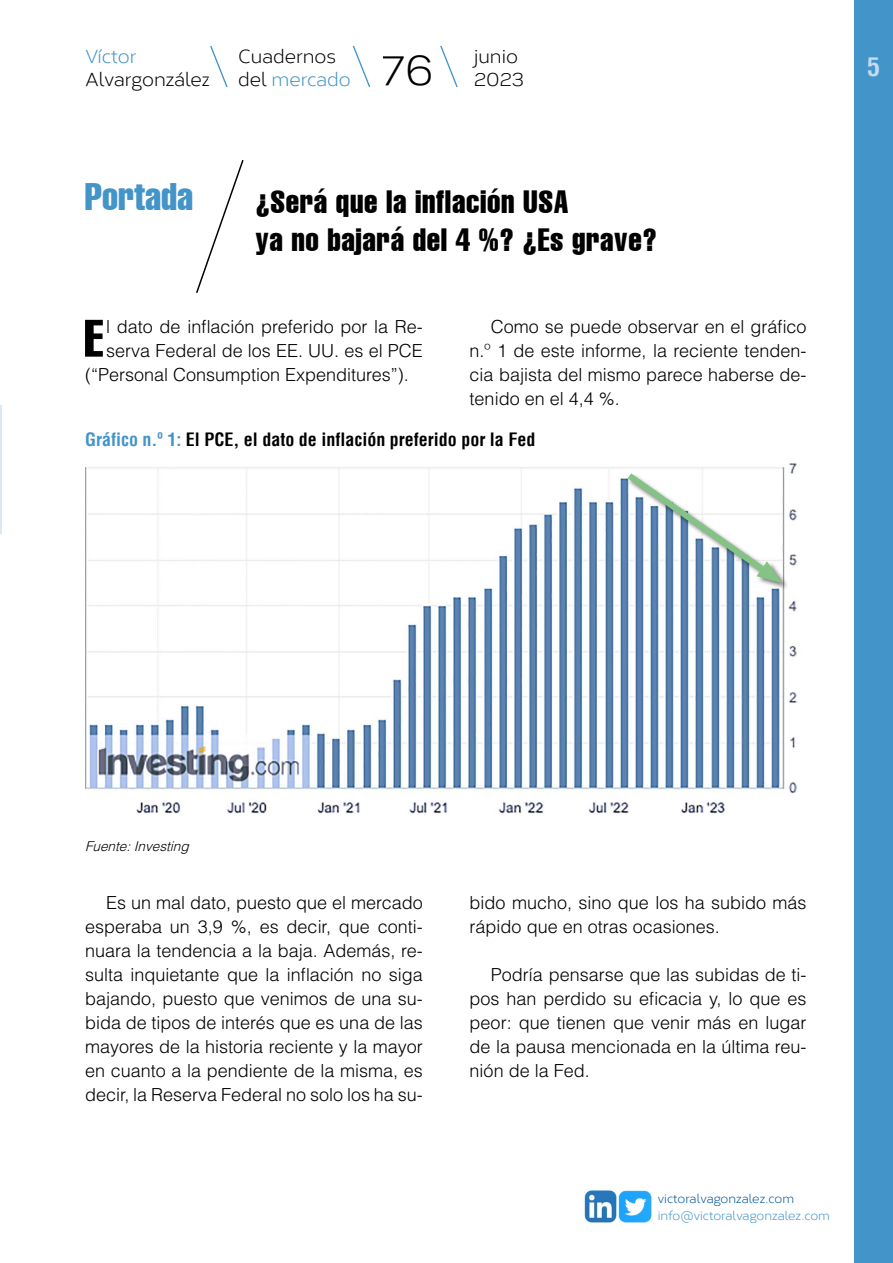
<style>
.page{position:relative;width:893px;height:1263px;background:#fff}
.page>*{position:absolute;margin:0;border:0;box-sizing:border-box;transform-origin:0 0}
.t1{font:extra-condensed 51.75px "Helvetica";color:#000}
.t2{font:42.6px "Corbert";color:#000}
.t3{font:extra-condensed 37.5px "Helvetica";color:#4394c9}
.t4{font:extra-condensed 31.5px/37.8px "Helvetica";letter-spacing:.02em;color:#000}
.t5{font:700 condensed 25.8px "Helvetica";color:#c1dced}
.t6{font:18.9px/22.6px "Corbert";color:#000}
.t7{font:18.9px "Corbert";color:#4394c9}
.t8{font:300 18px/24px "Helvetica LT Std";color:#000;text-align:justify}
.t9{font:700 condensed 18px "Helvetica";color:#000}
.t10{font:italic 300 13.5px "Helvetica LT Std";color:#000}
.t11{font:12.3px "Corbert";color:#4394c9}
.t12{font:12.3px "Corbert";color:#00549a}
.s1{color:#4394c9}
</style>
<div class="page">
<svg style="left:210px;top:45px;width:18px;height:43px"></svg>
<svg style="left:352px;top:45px;width:19px;height:43px"></svg>
<svg style="left:440px;top:45px;width:18px;height:43px"></svg>
<img style="left:584px;top:1190px;width:68px;height:33px">
<div style="left:854px;top:0;width:39px;height:1262px;background:#4394c9"></div>
<hr style="left:0;top:810px;width:1px;height:126px;background:#8eb6d5">
<hr style="left:0;top:406px;width:2px;height:128px;background:#8eb6d5">
<svg style="left:196px;top:160px;width:48px;height:133px"></svg>
<img style="left:85px;top:463px;width:713px;height:351px">
<div style="left:627px;top:472px;width:162px;height:118px;background:#000;opacity:.54"></div>
<svg style="left:621px;top:467px;width:161px;height:116px"></svg>
<p class="t7" style="left:85px;top:42px;width:53px">Víctor</p>
<p class="t6" style="left:85px;top:66px;width:127px">Alvargonzález</p>
<p class="t6" style="left:238px;top:44px;width:114px">Cuadernos del <span class="s1">mercado</span></p>
<p class="t6" style="left:474px;top:44px;width:45px">junio</p>
<h2 class="t2" style="left:382px;top:37px;width:53px">76</h2>
<p class="t6" style="left:474px;top:66px;width:52px">2023</p>
<h3 class="t3" style="left:85px;top:173px;width:110px">Portada</h3>
<h3 class="t4" style="left:255px;top:182px;width:403px">¿Será que la inflación USA<br>ya no bajará del 4 %? ¿Es grave?</h3>
<p class="t8" style="left:470px;top:314px;width:338px;text-indent:21px">Como se puede observar en el gráfico n.º 1 de este informe, la reciente tenden&shy;cia bajista del mismo parece haberse de&shy;tenido en el 4,4 %.</p>
<p class="t9" style="left:85px;top:428px;width:452px"><span class="s1">Gráfico n.º 1:</span> El PCE, el dato de inflación preferido por la Fed</p>
<h1 class="t1" style="left:84px;top:305px;width:21px">E</h1>
<p class="t8" style="left:106px;top:314px;width:318px">l dato de inflación preferido por la Re-</p>
<p class="t8" style="left:106px;top:338px;width:318px">serva Federal de los EE. UU. es el PCE</p>
<p class="t8" style="left:85px;top:362px;width:325px">(“Personal Consumption Expenditures”).</p>
<h3 class="t5" style="left:867px;top:51px;width:14px">5</h3>
<p class="t10" style="left:85px;top:838px;width:109px">Fuente:Investing</p>
<p class="t8" style="left:85px;top:890px;width:339px;text-indent:21px">Es un mal dato, puesto que el mercado esperaba un 3,9 %, es decir, que conti&shy;nuara la tendencia a la baja. Además, re&shy;sulta inquietante que la inflación no siga bajando, puesto que venimos de una su&shy;bida de tipos de interés que es una de las mayores de la historia reciente y la mayor en cuanto a la pendiente de la misma, es decir, la Reserva Federal no solo los ha su-</p>
<p class="t8" style="left:470px;top:890px;width:338px">bido mucho, sino que los ha subido más rápido que en otras ocasiones.</p>
<p class="t8" style="left:470px;top:962px;width:338px;text-indent:21px">Podría pensarse que las subidas de ti&shy;pos han perdido su eficacia y, lo que es peor: que tienen que venir más en lugar de la pausa mencionada en la última reu&shy;nión de la Fed.</p>
<p class="t12" style="left:658px;top:1189px;width:138px">victoralvagonzalez.com</p>
<p class="t11" style="left:658px;top:1206px;width:174px">info@victoralvagonzalez.com</p>
</div>
